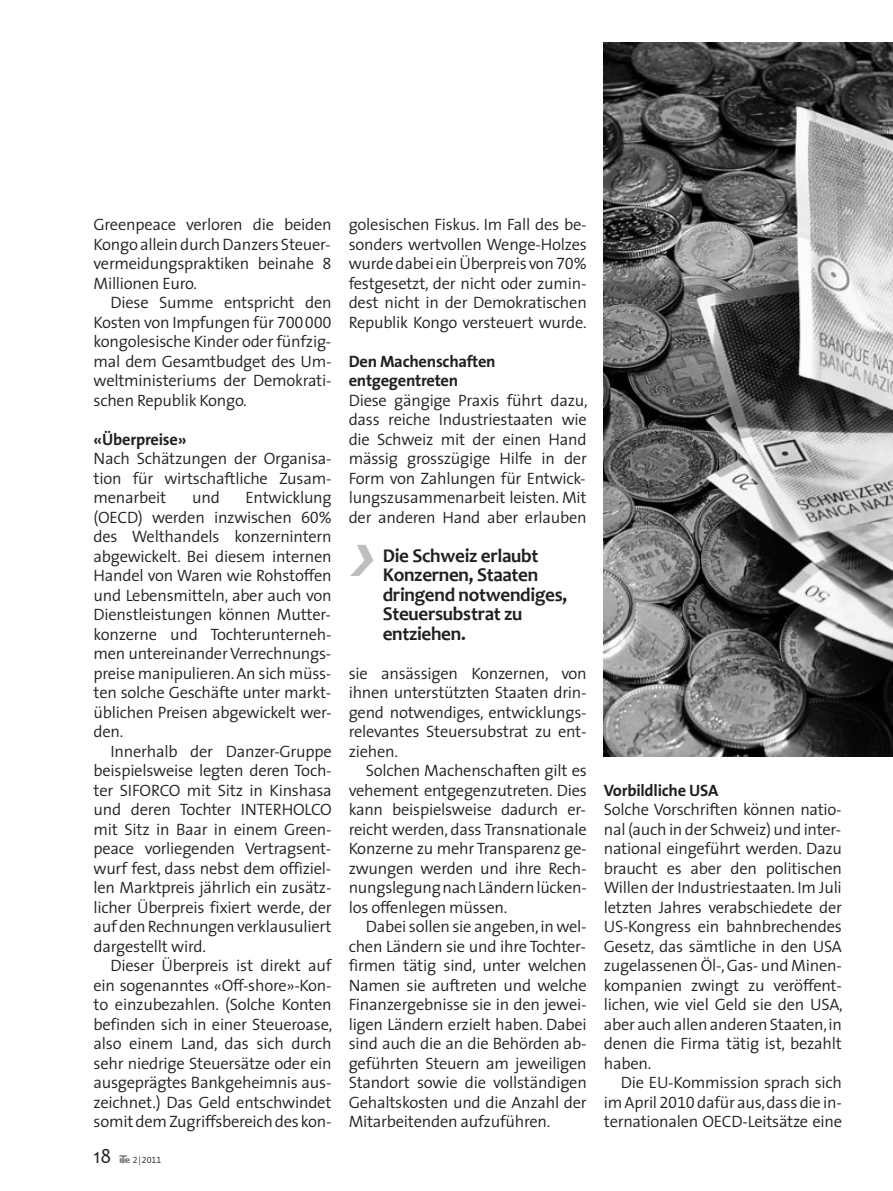
<style>
.page{position:relative;width:893px;height:1191px;background:#fff}
.page>*{position:absolute;margin:0;border:0;box-sizing:border-box;transform-origin:0 0}
.t1{font:21px "Candara";color:#231f20;scale:.94 1}
.t2{font:700 19.5px/19.5px "Candara";letter-spacing:-.015em;color:#231f20}
.t3{font:300 16.5px/19.5px "The Sans SN";letter-spacing:-.015em;color:#231f20;text-align:justify}
.t4{font:700 16.5px/19.5px "The Sans SN";letter-spacing:-.015em;color:#231f20}
.t5{font:300 9px "The Sans SN";color:#231f20}
.s1{font-family:"Ite Font";font-weight:400;color:#808285}
</style>
<div class="page">
<img style="left:604px;top:43px;width:289px;height:714px">
<p class="t3" style="left:94px;top:216px;width:240px">Greenpeace verloren die beiden Kongo allein durch Danzers Steuer&shy;vermeidungspraktiken beinahe 8<br>Millionen Euro.</p>
<p class="t3" style="left:94px;top:294px;width:240px;text-indent:17px">Diese Summe entspricht den Kosten von Impfungen für 700000 kongolesische Kinder oder fünfzig&shy;mal dem Gesamtbudget des Um&shy;weltministeriums der Demokrati&shy;schen Republik Kongo.</p>
<p class="t4" style="left:94px;top:431px;width:94px">«Überpreise»</p>
<p class="t3" style="left:94px;top:450px;width:240px">Nach Schätzungen der Organisa&shy;tion für wirtschaftliche Zusam&shy;menarbeit</p>
<p class="t3" style="left:94px;top:489px;width:240px;text-indent:152px">Entwicklung (OECD) werden inzwischen 60% des Welthandels konzernintern abgewickelt. Bei diesem internen Handel von Waren wie Rohstoffen und Lebensmitteln, aber auch von Dienstleistungen können Mutter&shy;konzerne und Tochterunterneh&shy;men untereinander Verrechnungs&shy;preise manipulieren. An sich müss&shy;ten solche Geschäfte unter markt&shy;üblichen Preisen abgewickelt wer&shy;den.</p>
<p class="t3" style="left:94px;top:743px;width:240px;text-indent:17px">Innerhalb der Danzer-Gruppe beispielsweise legten deren Toch&shy;ter SIFORCO mit Sitz in Kinshasa und deren Tochter INTERHOLCO mit Sitz in Baar in einem Green&shy;peace vorliegenden Vertragsent&shy;wurf fest, dass nebst dem offiziel&shy;len Marktpreis jährlich ein zusätz - licher Überpreis fixiert werde, der auf den Rechnungen verklausuliert dargestellt wird.</p>
<p class="t3" style="left:94px;top:957px;width:240px;text-indent:17px">Dieser Überpreis ist direkt auf ein sogenanntes «Off-shore»-Kon&shy;to einzubezahlen. (Solche Konten befinden sich in einer Steueroase, also einem Land, das sich durch sehr niedrige Steuersätze oder ein ausgeprägtes Bankgeheimnis aus&shy;zeichnet.) Das Geld entschwindet somit dem Zugriffsbereich des kon-</p>
<p class="t3" style="left:192px;top:489px;width:29px">und</p>
<p class="t1" style="left:94px;top:1143px;width:20px">18</p>
<p class="t5" style="left:119px;top:1156px;width:44px"><span class="s1">a</span> 2|2011</p>
<p class="t3" style="left:349px;top:216px;width:240px">golesischen Fiskus. Im Fall des be&shy;sonders wertvollen Wenge-Holzes wurde dabei ein Überpreis von 70% festgesetzt, der nicht oder zumin&shy;dest nicht in der Demokratischen Republik Kongo versteuert wurde.</p>
<p class="t4" style="left:349px;top:353px;width:149px">Den Machenschaften entgegentreten</p>
<p class="t3" style="left:349px;top:392px;width:240px;text-align:left">Diese gängige Praxis führt dazu, dass reiche Industriestaaten wie die Schweiz mit der einen Hand mässig grosszügige Hilfe in der<br>Form von Zahlungen für Entwick&shy;lungszusammenarbeit leisten. Mit der anderen Hand aber erlauben</p>
<p class="t2" style="left:383px;top:545px;width:186px">Die Schweiz erlaubt<br>Konzernen, Staaten dringend notwendiges,<br>Steuersubstrat zu entziehen.</p>
<p class="t3" style="left:349px;top:665px;width:240px">sie ansässigen Konzernen, von ihnen unterstützten Staaten drin&shy;gend notwendiges, entwicklungs&shy;relevantes Steuersubstrat zu ent&shy;ziehen.</p>
<p class="t3" style="left:349px;top:762px;width:240px;text-indent:17px">Solchen Machenschaften gilt es vehement entgegenzutreten. Dies kann beispielsweise dadurch er&shy;reicht werden, dass Transnationale Konzerne zu mehr Transparenz ge&shy;zwungen werden und ihre Rech&shy;nungslegungnachLändernlücken&shy;los offenlegen müssen.</p>
<p class="t3" style="left:349px;top:918px;width:240px;text-indent:17px">Dabei sollen sie angeben, in wel&shy;chen Ländern sie und ihre Tochter&shy;firmen tätig sind, unter welchen Namen sie auftreten und welche Finanzergebnisse sie in den jewei - ligen Ländern erzielt haben. Dabei sind auch die an die Behörden ab&shy;geführten Steuern am jeweiligen Standort sowie die vollständigen Gehaltskosten und die Anzahl der Mitarbeitenden aufzuführen.</p>
<p class="t4" style="left:604px;top:782px;width:116px">Vorbildliche USA</p>
<p class="t3" style="left:604px;top:801px;width:240px">Solche Vorschriften können natio&shy;nal (auch in der Schweiz) und inter&shy;national eingeführt werden. Dazu braucht es aber den politischen Willen der Industriestaaten. Im Juli letzten Jahres verabschiedete der US-Kongress ein bahnbrechendes Gesetz, das sämtliche in den USA zugelassenen Öl-, Gas- und Minen&shy;kompanien zwingt zu veröffent - lichen, wie viel Geld sie den USA, aber auch allen anderen Staaten, in denen die Firma tätig ist, bezahlt haben.</p>
<p class="t3" style="left:604px;top:1074px;width:240px;text-indent:17px">Die EU-Kommission sprach sich im April 2010 dafür aus, dass die in&shy;ternationalen OECD-Leitsätze eine</p>
</div>
